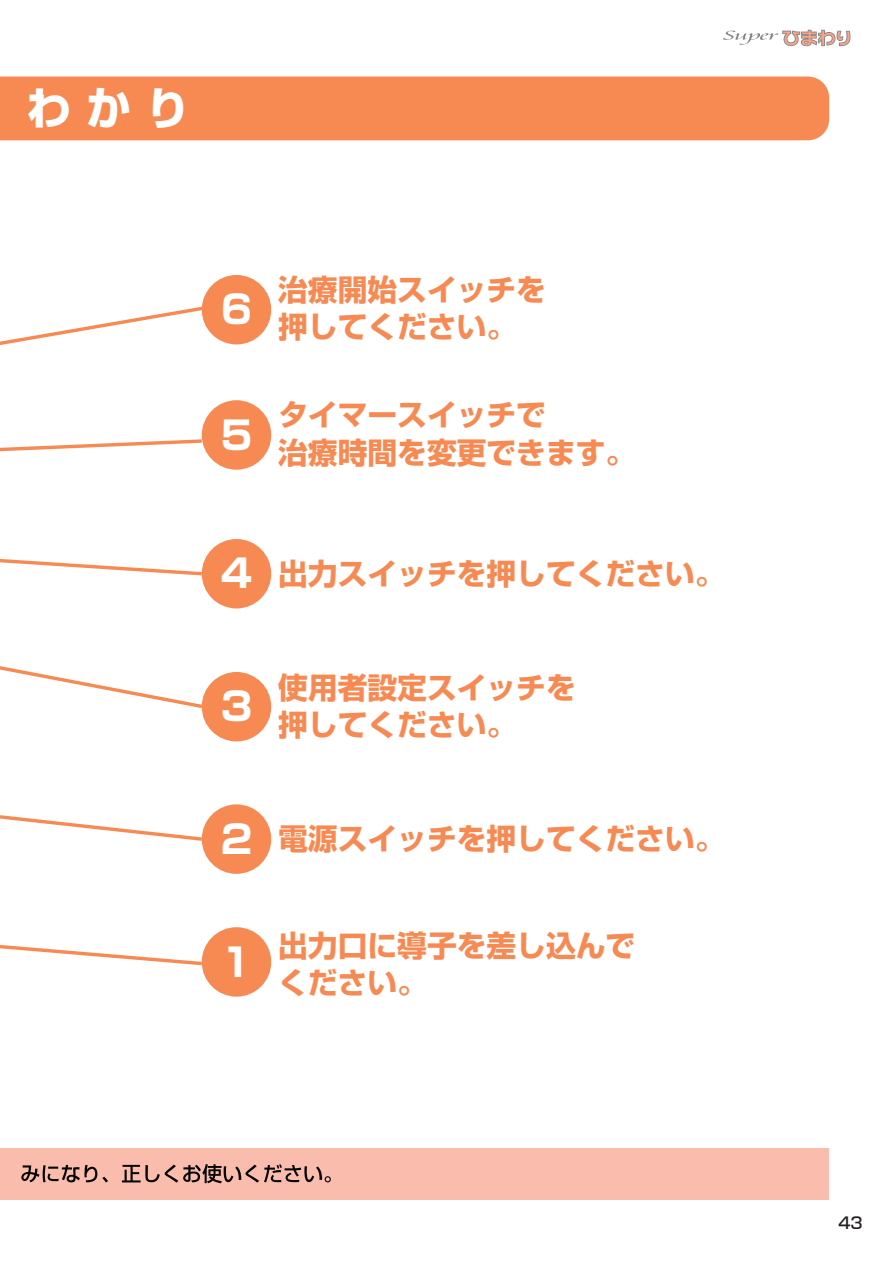
<style>
.page{position:relative;width:893px;height:1263px;background:#fff}
.page>*{position:absolute;margin:0;border:0;box-sizing:border-box;transform-origin:0 0}
.t1{font:700 44.7px "Shin Go Pro";color:#fff}
.t2{font:700 38.7px "Shin Go Pro";color:#fff}
.t3{font:700 29.7px/37.2px "Shin Go Pro";color:#f68a52}
.t4{font:500 15.9px "Shin Go Pro";color:#231f20}
.s1{font-size:38.7px;color:#fff}
</style>
<div class="page">
<svg style="left:723px;top:30px;width:127px;height:16px"></svg>
<div style="left:0;top:77px;width:829px;height:63px;background:#f68a52"></div>
<div style="left:0;top:1148px;width:829px;height:51px;background:#fabcac"></div>
<svg style="left:21px;top:1164px;width:310px;height:19px"></svg>
<div style="left:202px;top:400px;width:69px;height:70px;background:#f68a52;border-radius:50%"></div>
<div style="left:202px;top:275px;width:69px;height:69px;background:#f68a52;border-radius:50%"></div>
<div style="left:202px;top:539px;width:69px;height:69px;background:#f68a52;border-radius:50%"></div>
<div style="left:202px;top:672px;width:69px;height:69px;background:#f68a52;border-radius:50%"></div>
<div style="left:202px;top:804px;width:69px;height:70px;background:#f68a52;border-radius:50%"></div>
<div style="left:202px;top:927px;width:69px;height:70px;background:#f68a52;border-radius:50%"></div>
<svg style="left:0;top:559px;width:202px;height:16px"></svg>
<svg style="left:0;top:439px;width:202px;height:13px"></svg>
<svg style="left:0;top:307px;width:203px;height:38px"></svg>
<svg style="left:0;top:666px;width:202px;height:42px"></svg>
<svg style="left:0;top:815px;width:202px;height:26px"></svg>
<svg style="left:0;top:945px;width:202px;height:20px"></svg>
<h1 class="t1" style="left:27px;top:73px;width:165px">わかり</h1>
<p class="t3" style="left:221px;top:268px;width:327px;text-indent:57px">治療開始スイッチを<br><sup>6</sup> 押してください。</p>
<p class="t3" style="left:221px;top:393px;width:416px;text-indent:57px">タイマースイッチで<br><sup>5</sup> 治療時間を変更できます。</p>
<p class="t3" style="left:221px;top:552px;width:505px"><span class="s1">4</span> 出力スイッチを押してください。</p>
<p class="t3" style="left:221px;top:666px;width:357px;text-indent:57px">使用者設定スイッチを<br><sup>3</sup> 押してください。</p>
<p class="t3" style="left:221px;top:817px;width:505px"><span class="s1">2</span> 電源スイッチを押してください。</p>
<h2 class="t2" style="left:221px;top:931px;width:33px">1</h2>
<p class="t3" style="left:278px;top:923px;width:359px">出力口に導子を差し込んでください。</p>
<p class="t4" style="left:838px;top:1209px;width:26px">43</p>
</div>
